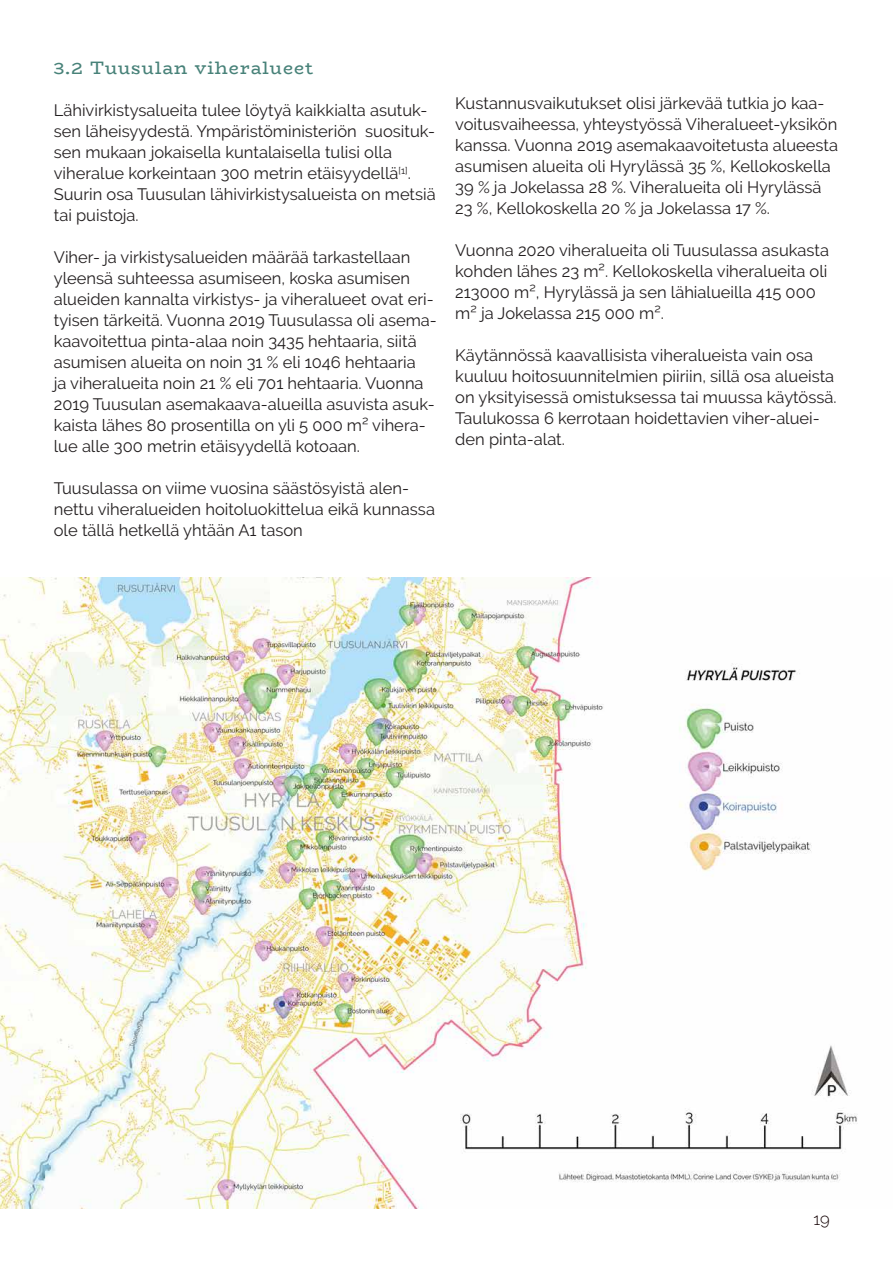
<style>
.page{position:relative;width:893px;height:1263px;background:#fff}
.page>*{position:absolute;margin:0;border:0;box-sizing:border-box;transform-origin:0 0}
.t1{font:18px "Bio Rhyme";letter-spacing:.055em;color:#488279}
.t2{font:16.5px/21px "Raleway";color:#231f20}
.t3{font:300 16.5px "Raleway";color:#130003}
</style>
<div class="page">
<img style="left:0;top:577px;width:858px;height:632px">
<h2 class="t1" style="left:54px;top:54px;width:261px">3.2 Tuusulan viheralueet</h2>
<p class="t2" style="left:54px;top:100px;width:383px">Lähivirkistysalueita tulee löytyä kaikkialta asutuk&shy;sen läheisyydestä. Ympäristöministeriön suosituk&shy;sen mukaan jokaisella kuntalaisella tulisi olla</p>
<p class="t2" style="left:54px;top:163px;width:383px">viheralue korkeintaan 300 metrin etäisyydellä<sup>[1]</sup>.<br>Suurin osa Tuusulan lähivirkistysalueista on metsiä tai puistoja.</p>
<p class="t2" style="left:54px;top:247px;width:385px">Viher- ja virkistysalueiden määrää tarkastellaan yleensä suhteessa asumiseen, koska asumisen alueiden kannalta virkistys- ja viheralueet ovat eri&shy;tyisen tärkeitä. Vuonna 2019 Tuusulassa oli asema&shy;kaavoitettua pinta-alaa noin 3435 hehtaaria, siitä asumisen alueita on noin 31 % eli 1046 hehtaaria<br>ja viheralueita noin 21 % eli 701 hehtaaria. Vuonna 2019 Tuusulan asemakaava-alueilla asuvista asuk&shy;kaista lähes 80 prosentilla on yli 5 000 m² vihera&shy;lue alle 300 metrin etäisyydellä kotoaan.</p>
<p class="t2" style="left:54px;top:478px;width:383px">Tuusulassa on viime vuosina säästösyistä alen&shy;nettu viheralueiden hoitoluokittelua eikä kunnassa ole tällä hetkellä yhtään A1 tason</p>
<p class="t2" style="left:455px;top:92px;width:384px">Kustannusvaikutukset olisi järkevää tutkia jo kaa&shy;voitusvaiheessa, yhteystyössä Viheralueet-yksikön kanssa. Vuonna 2019 asemakaavoitetusta alueesta asumisen alueita oli Hyrylässä 35 %, Kellokoskella 39 % ja Jokelassa 28 %. Viheralueita oli Hyrylässä 23 %, Kellokoskella 20 % ja Jokelassa 17 %.</p>
<p class="t2" style="left:455px;top:239px;width:375px">Vuonna 2020 viheralueita oli Tuusulassa asukasta kohden lähes 23 m². Kellokoskella viheralueita oli 213000 m², Hyrylässä ja sen lähialueilla 415 000 m² ja Jokelassa 215 000 m².</p>
<p class="t2" style="left:455px;top:344px;width:383px">Käytännössä kaavallisista viheralueista vain osa kuuluu hoitosuunnitelmien piiriin, sillä osa alueista on yksityisessä omistuksessa tai muussa käytössä.</p>
<p class="t2" style="left:455px;top:407px;width:366px">Taulukossa 6 kerrotaan hoidettavien viher-aluei&shy;den pinta-alat.</p>
<p class="t3" style="left:813px;top:1209px;width:18px">19</p>
</div>
